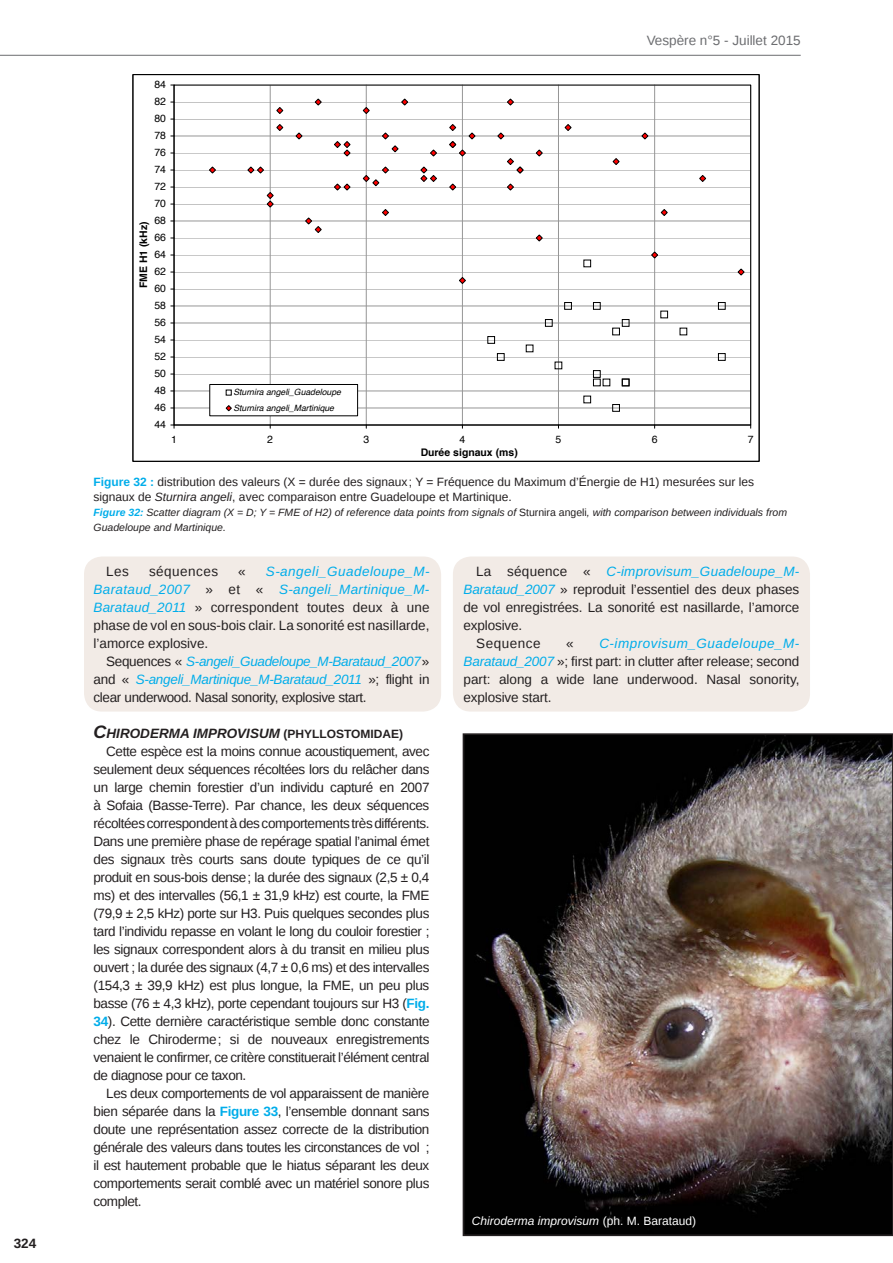
<style>
.page{position:relative;width:893px;height:1263px;background:#fff}
.page>*{position:absolute;margin:0;border:0;box-sizing:border-box;transform-origin:0 0}
.t1{font:13.5px/18px "Liberation Sans";letter-spacing:-.005em;color:#231f20;text-align:justify}
.t2{font:italic 13.5px/18px "Liberation Sans";letter-spacing:-.02em;color:#00adea;text-align:justify}
.t3{font:italic 13.5px "Liberation Sans";letter-spacing:.015em;color:#00adea}
.t4{font:italic 700 13.5px "Liberation Sans";color:#231f20}
.t5{font:13.5px "Liberation Sans";color:#6c6d70}
.t6{font:13.5px "Liberation Sans";letter-spacing:.035em;color:#231f20}
.t7{font:700 13.5px "Liberation Sans";color:#231f20}
.t8{font:12px/15px "Liberation Sans";color:#231f20}
.t9{font:italic 12px "Liberation Sans";color:#fff}
.t10{font:700 12px "Liberation Sans";color:#231f20}
.t11{font:italic 10.5px/15px "Liberation Sans";color:#231f20}
.t12{font:10.5px "Helvetica";letter-spacing:.005em;color:#000}
.t13{font:700 10.5px "Helvetica";color:#000}
.t14{font:italic 8.7px/15.6px "Helvetica";color:#000}
.s1{font-weight:700;color:#00adea}
.s2{font-style:italic}
.s3{font-style:normal}
.s4{font-style:italic;color:#00adea}
.s5{font-style:normal;color:#231f20}
.s6{font-size:18px}
.s7{font-style:normal;font-size:12px}
</style>
<div class="page">
<div style="left:84px;top:556px;width:357px;height:155px;background:#f2ebe6;border-radius:18px"></div>
<div style="left:453px;top:556px;width:357px;height:155px;background:#f2ebe6;border-radius:18px"></div>
<hr style="left:0;top:55px;width:801px;height:1px;background:#6c6d70">
<svg style="left:175px;top:85px;width:576px;height:340px"></svg>
<hr style="left:174px;top:85px;width:1px;height:340px;background:#000">
<hr style="left:174px;top:425px;width:577px;height:1px;background:#000">
<div style="left:593px;top:379px;width:8px;height:7px;border:1px solid #000"></div>
<div style="left:583px;top:396px;width:8px;height:7px;border:1px solid #000"></div>
<div style="left:583px;top:260px;width:8px;height:7px;border:1px solid #000"></div>
<div style="left:612px;top:328px;width:8px;height:7px;border:1px solid #000"></div>
<div style="left:487px;top:336px;width:8px;height:8px;border:1px solid #000"></div>
<div style="left:497px;top:353px;width:8px;height:8px;border:1px solid #000"></div>
<div style="left:593px;top:370px;width:8px;height:8px;border:1px solid #000"></div>
<div style="left:622px;top:379px;width:7px;height:7px;border:1px solid #000"></div>
<div style="left:612px;top:404px;width:8px;height:8px;border:1px solid #000"></div>
<div style="left:593px;top:302px;width:8px;height:8px;border:1px solid #000"></div>
<div style="left:622px;top:319px;width:7px;height:8px;border:1px solid #000"></div>
<div style="left:545px;top:319px;width:8px;height:8px;border:1px solid #000"></div>
<div style="left:564px;top:302px;width:8px;height:8px;border:1px solid #000"></div>
<div style="left:660px;top:311px;width:8px;height:7px;border:1px solid #000"></div>
<div style="left:718px;top:302px;width:8px;height:8px;border:1px solid #000"></div>
<div style="left:718px;top:353px;width:8px;height:8px;border:1px solid #000"></div>
<svg style="left:381px;top:208px;width:9px;height:9px"></svg>
<svg style="left:304px;top:217px;width:18px;height:17px"></svg>
<svg style="left:429px;top:149px;width:9px;height:8px"></svg>
<svg style="left:497px;top:132px;width:8px;height:8px"></svg>
<svg style="left:506px;top:183px;width:9px;height:8px"></svg>
<svg style="left:535px;top:234px;width:8px;height:8px"></svg>
<svg style="left:506px;top:157px;width:18px;height:17px"></svg>
<svg style="left:535px;top:149px;width:8px;height:8px"></svg>
<svg style="left:400px;top:98px;width:9px;height:8px"></svg>
<svg style="left:506px;top:98px;width:9px;height:8px"></svg>
<svg style="left:660px;top:208px;width:8px;height:9px"></svg>
<svg style="left:564px;top:123px;width:8px;height:9px"></svg>
<svg style="left:420px;top:166px;width:18px;height:17px"></svg>
<svg style="left:333px;top:183px;width:18px;height:8px"></svg>
<svg style="left:381px;top:132px;width:18px;height:21px"></svg>
<svg style="left:612px;top:157px;width:8px;height:9px"></svg>
<svg style="left:698px;top:174px;width:9px;height:9px"></svg>
<svg style="left:650px;top:251px;width:9px;height:8px"></svg>
<svg style="left:737px;top:268px;width:8px;height:8px"></svg>
<svg style="left:266px;top:191px;width:8px;height:17px"></svg>
<svg style="left:458px;top:276px;width:9px;height:9px"></svg>
<svg style="left:448px;top:123px;width:28px;height:34px"></svg>
<svg style="left:448px;top:183px;width:9px;height:8px"></svg>
<svg style="left:641px;top:132px;width:8px;height:8px"></svg>
<svg style="left:208px;top:166px;width:9px;height:8px"></svg>
<svg style="left:247px;top:166px;width:18px;height:8px"></svg>
<svg style="left:276px;top:123px;width:8px;height:9px"></svg>
<svg style="left:295px;top:132px;width:8px;height:8px"></svg>
<svg style="left:362px;top:106px;width:8px;height:9px"></svg>
<svg style="left:314px;top:98px;width:8px;height:8px"></svg>
<svg style="left:333px;top:140px;width:18px;height:17px"></svg>
<svg style="left:362px;top:166px;width:28px;height:21px"></svg>
<svg style="left:276px;top:106px;width:8px;height:9px"></svg>
<div style="left:210px;top:385px;width:148px;height:31px;background:#fff"></div>
<div style="left:210px;top:384px;width:148px;height:32px;border:1px solid #000"></div>
<svg style="left:226px;top:390px;width:6px;height:6px"></svg>
<svg style="left:225px;top:405px;width:7px;height:7px"></svg>
<img style="left:466px;top:736px;width:424px;height:497px">
<div style="left:463px;top:733px;width:430px;height:503px;border:2px solid #231f20"></div>
<p class="t7" style="left:14px;top:1234px;width:24px">324</p>
<p class="t12" style="left:154px;top:77px;width:13px">84</p>
<p class="t12" style="left:154px;top:94px;width:13px">82</p>
<p class="t12" style="left:154px;top:111px;width:13px">80</p>
<p class="t12" style="left:154px;top:128px;width:13px">78</p>
<p class="t12" style="left:154px;top:145px;width:13px">76</p>
<p class="t12" style="left:154px;top:162px;width:13px">74</p>
<p class="t12" style="left:154px;top:179px;width:13px">72</p>
<p class="t12" style="left:154px;top:196px;width:13px">70</p>
<p class="t12" style="left:154px;top:213px;width:13px">68</p>
<p class="t13" style="left:135px;top:288px;width:68px;rotate:-90deg">FME H1 (kHz)</p>
<p class="t12" style="left:154px;top:230px;width:13px">66</p>
<p class="t12" style="left:154px;top:247px;width:13px">64</p>
<p class="t12" style="left:154px;top:264px;width:13px">62</p>
<p class="t12" style="left:154px;top:281px;width:13px">60</p>
<p class="t12" style="left:154px;top:297px;width:13px">58</p>
<p class="t12" style="left:154px;top:315px;width:13px">56</p>
<p class="t12" style="left:154px;top:332px;width:13px">54</p>
<p class="t12" style="left:154px;top:349px;width:13px">52</p>
<p class="t12" style="left:154px;top:366px;width:13px">50</p>
<p class="t12" style="left:154px;top:382px;width:13px">48</p>
<p class="t12" style="left:154px;top:399px;width:13px">46</p>
<p class="t12" style="left:154px;top:417px;width:13px">44</p>
<p class="t14" style="left:233px;top:385px;width:109px">Sturnira angeli_Guadeloupe<br>Sturnira angeli_Martinique</p>
<p class="t5" style="left:647px;top:33px;width:155px">Vespère n°5 - Juillet 2015</p>
<p class="t12" style="left:171px;top:432px;width:7px">1</p>
<p class="t12" style="left:267px;top:432px;width:7px">2</p>
<p class="t12" style="left:363px;top:432px;width:7px">3</p>
<p class="t12" style="left:459px;top:432px;width:7px">4</p>
<p class="t12" style="left:556px;top:432px;width:7px">5</p>
<p class="t12" style="left:652px;top:432px;width:7px">6</p>
<p class="t12" style="left:748px;top:432px;width:7px">7</p>
<p class="t13" style="left:421px;top:444px;width:99px">Durée signaux (ms)</p>
<p class="t8" style="left:94px;top:475px;width:662px"><span class="s1">Figure 32 :</span> distribution des valeurs (X = durée des signaux ; Y = Fréquence du Maximum d’Énergie de H1) mesurées sur les signaux de <span class="s2">Sturnira angeli</span>, avec comparaison entre Guadeloupe et Martinique.</p>
<p class="t11" style="left:94px;top:505px;width:695px"><span class="s1">FIGURE 32:</span> Scatter diagram (X = D; Y = FME of H2) of reference data points from signals of <span class="s3">Sturnira angeli</span>, with comparison between individuals from<br>Guadeloupe and Martinique.</p>
<p class="t1" style="left:106px;top:563px;width:24px">Les</p>
<p class="t6" style="left:149px;top:564px;width:71px">séquences</p>
<p class="t1" style="left:238px;top:563px;width:9px">«</p>
<p class="t1" style="left:94px;top:563px;width:338px;text-indent:172px"><span class="s4">S-angeli_Guadeloupe_M-Barataud_2007</span> » et « <span class="s4">S-angeli_Martinique_M-Barataud_2011</span> » correspondent toutes deux à une phase de vol en sous-bois clair. La sonorité est nasillarde, l’amorce explosive.</p>
<p class="t2" style="left:94px;top:652px;width:337px;text-indent:13px"><span class="s5">Sequences «</span> S-angeli_Guadeloupe_M-Barataud_2007<span class="s5">» and «</span> S-angeli_Martinique_M-Barataud_2011 <span class="s5">»; flight in clear underwood. Nasal sonority, explosive start.</span></p>
<p class="t4" style="left:94px;top:724px;width:276px"><span class="s6">C</span>HIRODERMA IMPROVISUM <span class="s7">(Phyllostomida</span></p>
<p class="t10" style="left:391px;top:726px;width:13px">e)</p>
<p class="t1" style="left:94px;top:743px;width:338px;text-indent:13px">Cette espèce est la moins connue acoustiquement, avec seulement deux séquences récoltées lors du relâcher dans un large chemin forestier d’un individu capturé en 2007 à Sofaia (Basse-Terre). Par chance, les deux séquences récoltées correspondent à des comportements très différents.<br>Dans une première phase de repérage spatial l’animal émet des signaux très courts sans doute typiques de ce qu’il produit en sous-bois dense; la durée des signaux (2,5 ± 0,4 ms) et des intervalles (56,1 ± 31,9 kHz) est courte, la FME (79,9 ± 2,5 kHz) porte sur H3. Puis quelques secondes plus tard l’individu repasse en volant le long du couloir forestier ; les signaux correspondent alors à du transit en milieu plus ouvert ; la durée des signaux (4,7 ± 0,6 ms) et des intervalles (154,3 ± 39,9 kHz) est plus longue, la FME, un peu plus basse (76 ± 4,3 kHz), porte cependant toujours sur H3 (<span class="s1">Fig.<br>34</span>). Cette dernière caractéristique semble donc constante chez le Chiroderme; si de nouveaux enregistrements venaient le confirmer, ce critère constituerait l’élément central de diagnose pour ce taxon.</p>
<p class="t1" style="left:94px;top:1085px;width:338px;text-indent:13px">Les deux comportements de vol apparaissent de manière bien séparée dans la <span class="s1">Figure 33</span>, l’ensemble donnant sans doute une représentation assez correcte de la distribution générale des valeurs dans toutes les circonstances de vol ; il est hautement probable que le hiatus séparant les deux comportements serait comblé avec un matériel sonore plus complet.</p>
<p class="t3" style="left:476px;top:562px;width:325px"><span class="s5">La séquence «</span> C-improvisum_Guadeloupe_M-</p>
<p class="t1" style="left:463px;top:581px;width:337px"><span class="s4">Barataud_2007</span> » reproduit l’essentiel des deux phases</p>
<p class="t1" style="left:463px;top:599px;width:337px">de vol enregistrées. La sonorité est nasillarde, l’amorce</p>
<p class="t1" style="left:463px;top:617px;width:60px">explosive.</p>
<p class="t6" style="left:476px;top:636px;width:66px">Sequence</p>
<p class="t1" style="left:566px;top:635px;width:9px">«</p>
<p class="t1" style="left:463px;top:635px;width:338px;text-indent:136px"><span class="s4">C-improvisum_Guadeloupe_M-Barataud_2007</span> »; first part: in clutter after release; second part: along a wide lane underwood. Nasal sonority, explosive start.</p>
<p class="t9" style="left:472px;top:1213px;width:226px">Chiroderma improvisum <span class="s3">(ph. M. Barataud)</span></p>
</div>
